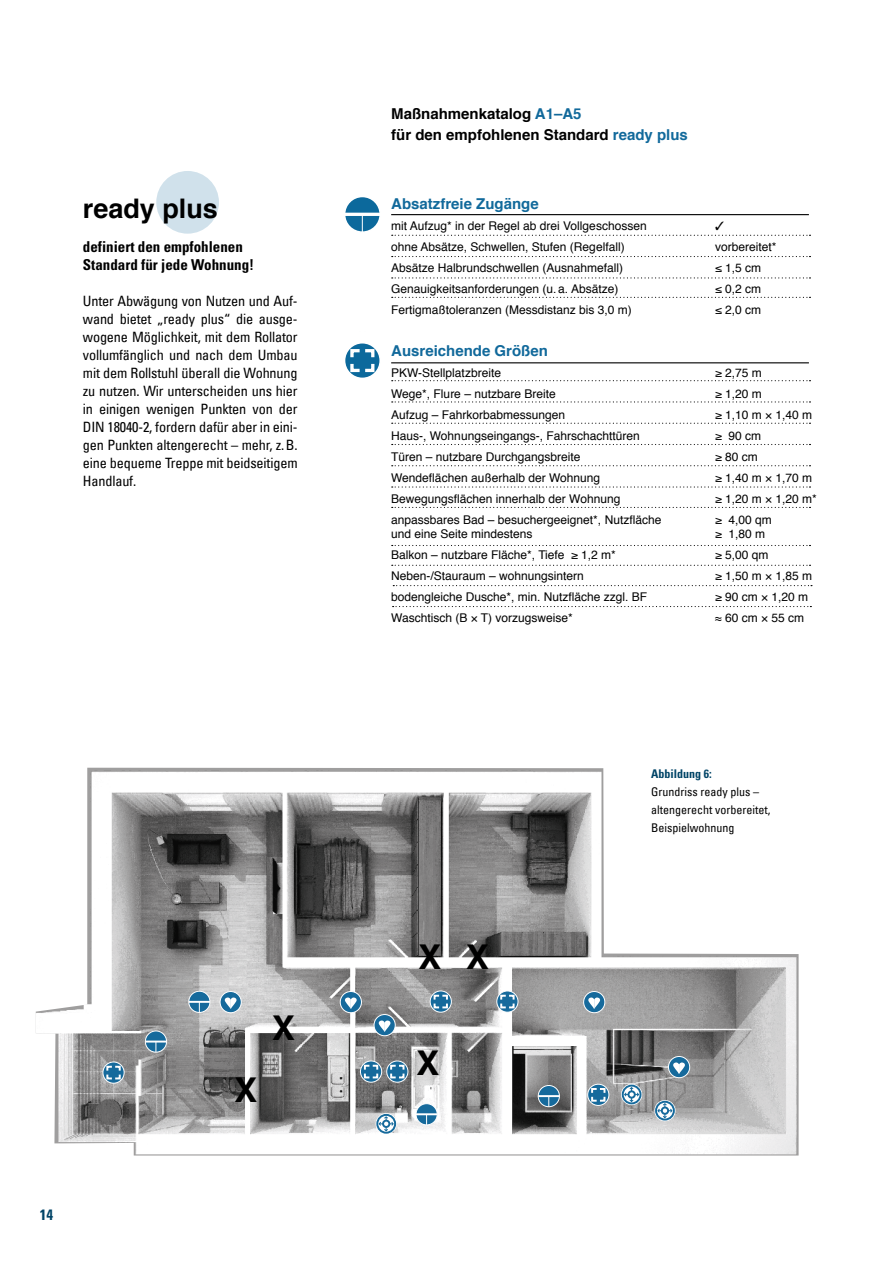
<style>
.page{position:relative;width:893px;height:1263px;background:#fff}
.page>*{position:absolute;margin:0;border:0;box-sizing:border-box;transform-origin:0 0}
.t1{font:700 34.2px "Helvetica";color:#000}
.t2{font:700 27px "Helvetica";color:#000}
.t3{font:700 15px/21px "Helvetica";color:#000}
.t4{font:700 condensed 15px/18px "Univers LT Pro";color:#000}
.t5{font:700 15px "Helvetica";color:#11699b}
.t6{font:700 condensed 15px "Univers LT Pro";color:#004467}
.t7{font:condensed 14.25px/18px "Univers LT";letter-spacing:-.01em;color:#000;text-align:justify}
.t8{font:12px "Helvetica";color:#000}
.t9{font:condensed 12px/18px "Univers LT";color:#000}
.t10{font:700 condensed 12px "Univers LT Pro";color:#004467}
.s1{color:#11699b}
</style>
<div class="page">
<img style="left:36px;top:768px;width:763px;height:387px">
<svg style="left:416px;top:1104px;width:21px;height:21px"></svg>
<div style="left:415px;top:1103px;width:23px;height:22px;border:1px solid #fff;border-radius:50%"></div>
<hr style="left:416px;top:1113px;width:21px;height:2px;background:#fff">
<svg style="left:538px;top:1085px;width:21px;height:22px"></svg>
<div style="left:538px;top:1085px;width:22px;height:22px;border:1px solid #fff;border-radius:50%"></div>
<hr style="left:538px;top:1095px;width:21px;height:2px;background:#fff">
<svg style="left:145px;top:1031px;width:22px;height:21px"></svg>
<div style="left:145px;top:1030px;width:22px;height:23px;border:1px solid #fff;border-radius:50%"></div>
<hr style="left:145px;top:1040px;width:22px;height:2px;background:#fff">
<svg style="left:189px;top:991px;width:21px;height:21px"></svg>
<div style="left:188px;top:991px;width:22px;height:22px;border:1px solid #fff;border-radius:50%"></div>
<hr style="left:189px;top:1001px;width:21px;height:2px;background:#fff">
<svg style="left:360px;top:1061px;width:22px;height:21px"></svg>
<div style="left:360px;top:1060px;width:22px;height:23px;border:1px solid #fff;border-radius:50%"></div>
<svg style="left:363px;top:1064px;width:16px;height:15px"></svg>
<svg style="left:387px;top:1061px;width:21px;height:21px"></svg>
<div style="left:386px;top:1060px;width:22px;height:23px;border:1px solid #fff;border-radius:50%"></div>
<svg style="left:389px;top:1064px;width:16px;height:15px"></svg>
<svg style="left:497px;top:991px;width:21px;height:21px"></svg>
<div style="left:496px;top:990px;width:22px;height:23px;border:1px solid #fff;border-radius:50%"></div>
<svg style="left:499px;top:994px;width:17px;height:15px"></svg>
<svg style="left:588px;top:1084px;width:21px;height:21px"></svg>
<div style="left:587px;top:1084px;width:22px;height:22px;border:1px solid #fff;border-radius:50%"></div>
<svg style="left:590px;top:1087px;width:16px;height:16px"></svg>
<svg style="left:430px;top:991px;width:21px;height:21px"></svg>
<div style="left:430px;top:990px;width:22px;height:23px;border:1px solid #fff;border-radius:50%"></div>
<svg style="left:433px;top:994px;width:16px;height:15px"></svg>
<svg style="left:103px;top:1062px;width:21px;height:21px"></svg>
<div style="left:102px;top:1061px;width:23px;height:23px;border:1px solid #fff;border-radius:50%"></div>
<svg style="left:105px;top:1065px;width:17px;height:15px"></svg>
<svg style="left:620px;top:1109px;width:23px;height:1px"></svg>
<svg style="left:621px;top:1084px;width:21px;height:21px"></svg>
<svg style="left:623px;top:1086px;width:17px;height:17px"></svg>
<div style="left:627px;top:1090px;width:9px;height:9px;border:2px solid #166a9c;border-radius:50%"></div>
<div style="left:622px;top:1084px;width:19px;height:20px;border:2px solid #166a9c;border-radius:50%"></div>
<svg style="left:654px;top:1126px;width:22px;height:1px"></svg>
<svg style="left:654px;top:1100px;width:22px;height:21px"></svg>
<svg style="left:657px;top:1102px;width:16px;height:17px"></svg>
<div style="left:661px;top:1106px;width:8px;height:9px;border:2px solid #166a9c;border-radius:50%"></div>
<div style="left:655px;top:1101px;width:20px;height:19px;border:2px solid #166a9c;border-radius:50%"></div>
<svg style="left:375px;top:1139px;width:22px;height:1px"></svg>
<svg style="left:376px;top:1113px;width:21px;height:21px"></svg>
<svg style="left:378px;top:1116px;width:16px;height:16px"></svg>
<div style="left:382px;top:1120px;width:8px;height:8px;border:2px solid #166a9c;border-radius:50%"></div>
<div style="left:376px;top:1114px;width:20px;height:20px;border:2px solid #166a9c;border-radius:50%"></div>
<svg style="left:668px;top:1056px;width:22px;height:22px"></svg>
<div style="left:668px;top:1056px;width:22px;height:22px;border:1px solid #fff;border-radius:50%"></div>
<svg style="left:673px;top:1062px;width:12px;height:12px"></svg>
<svg style="left:220px;top:991px;width:21px;height:22px"></svg>
<div style="left:220px;top:991px;width:22px;height:22px;border:1px solid #fff;border-radius:50%"></div>
<svg style="left:224px;top:997px;width:13px;height:12px"></svg>
<svg style="left:340px;top:991px;width:21px;height:22px"></svg>
<div style="left:340px;top:991px;width:22px;height:22px;border:1px solid #fff;border-radius:50%"></div>
<svg style="left:345px;top:997px;width:12px;height:12px"></svg>
<svg style="left:584px;top:991px;width:21px;height:22px"></svg>
<div style="left:583px;top:991px;width:22px;height:22px;border:1px solid #fff;border-radius:50%"></div>
<svg style="left:588px;top:997px;width:12px;height:12px"></svg>
<svg style="left:374px;top:1014px;width:21px;height:22px"></svg>
<div style="left:374px;top:1014px;width:22px;height:22px;border:1px solid #fff;border-radius:50%"></div>
<svg style="left:378px;top:1020px;width:13px;height:12px"></svg>
<svg style="left:392px;top:256px;width:418px;height:1px"></svg>
<hr style="left:391px;top:214px;width:418px;height:1px;background:#000">
<svg style="left:392px;top:277px;width:418px;height:1px"></svg>
<svg style="left:392px;top:297px;width:418px;height:1px"></svg>
<hr style="left:391px;top:362px;width:418px;height:1px;background:#000">
<svg style="left:392px;top:380px;width:418px;height:1px"></svg>
<svg style="left:392px;top:401px;width:418px;height:1px"></svg>
<svg style="left:392px;top:423px;width:418px;height:1px"></svg>
<svg style="left:392px;top:444px;width:418px;height:1px"></svg>
<svg style="left:392px;top:465px;width:418px;height:1px"></svg>
<svg style="left:392px;top:486px;width:418px;height:2px"></svg>
<svg style="left:392px;top:507px;width:418px;height:1px"></svg>
<svg style="left:392px;top:545px;width:418px;height:1px"></svg>
<svg style="left:344px;top:343px;width:36px;height:35px"></svg>
<div style="left:344px;top:342px;width:37px;height:37px;border:2px solid #fff;border-radius:50%"></div>
<svg style="left:349px;top:347px;width:27px;height:27px"></svg>
<div style="left:344px;top:196px;width:36px;height:36px;background:#0c699c;border-radius:50%"></div>
<div style="left:344px;top:196px;width:37px;height:37px;border:2px solid #fff;border-radius:50%"></div>
<hr style="left:344px;top:213px;width:36px;height:3px;background:#fff">
<svg style="left:362px;top:216px;width:1px;height:16px"></svg>
<div style="left:156px;top:171px;width:63px;height:63px;background:#d0e1eb;border-radius:50%"></div>
<svg style="left:393px;top:585px;width:419px;height:1px"></svg>
<svg style="left:393px;top:606px;width:418px;height:1px"></svg>
<svg style="left:392px;top:565px;width:418px;height:1px"></svg>
<svg style="left:392px;top:234px;width:418px;height:2px"></svg>
<h2 class="t2" style="left:83px;top:186px;width:137px">ready plus</h2>
<p class="t4" style="left:83px;top:238px;width:173px">definiert den empfohlenen<br>Standard für jede Wohnung!</p>
<p class="t7" style="left:83px;top:292px;width:216px">Unter Abwägung von Nutzen und Auf&shy;wand bietet „ready plus“ die ausge&shy;wogene Möglichkeit, mit dem Rollator vollumfänglich und nach dem Umbau mit dem Rollstuhl überall die Wohnung zu nutzen. Wir unterscheiden uns hier in einigen wenigen Punkten von der DIN 18040-2, fordern dafür aber in eini&shy;gen Punkten altengerecht – mehr, z. B. eine bequeme Treppe mit beidseitigem Handlauf.</p>
<p class="t6" style="left:40px;top:1205px;width:15px">14</p>
<h1 class="t1" style="left:234px;top:1062px;width:24px">X</h1>
<h1 class="t1" style="left:272px;top:1000px;width:24px">X</h1>
<p class="t3" style="left:391px;top:104px;width:298px">Maßnahmenkatalog <span class="s1">A1–A5<br></span>für den empfohlenen Standard <span class="s1">ready plus</span></p>
<p class="t5" style="left:391px;top:191px;width:149px">Absatzfreie Zugänge</p>
<p class="t8" style="left:391px;top:216px;width:257px">mit Aufzug* in der Regel ab drei Vollgeschossen</p>
<p class="t8" style="left:391px;top:237px;width:235px">ohne Absätze, Schwellen, Stufen (Regelfall)</p>
<p class="t8" style="left:715px;top:237px;width:63px">vorbereitet*</p>
<p class="t8" style="left:391px;top:258px;width:234px">Absätze Halbrundschwellen (Ausnahmefall)</p>
<p class="t8" style="left:715px;top:258px;width:47px">≤ 1,5 cm</p>
<p class="t8" style="left:391px;top:279px;width:229px">Genauigkeitsanforderungen (u. a. Absätze)</p>
<p class="t8" style="left:715px;top:279px;width:47px">≤ 0,2 cm</p>
<p class="t8" style="left:391px;top:300px;width:242px">Fertigmaßtoleranzen (Messdistanz bis 3,0 m)</p>
<p class="t8" style="left:715px;top:300px;width:47px">≤ 2,0 cm</p>
<p class="t5" style="left:391px;top:338px;width:158px">Ausreichende Größen</p>
<p class="t8" style="left:391px;top:363px;width:111px">PKW-Stellplatzbreite</p>
<p class="t8" style="left:715px;top:363px;width:48px">≥ 2,75 m</p>
<p class="t8" style="left:391px;top:384px;width:166px">Wege*, Flure – nutzbare Breite</p>
<p class="t8" style="left:715px;top:384px;width:48px">≥ 1,20 m</p>
<p class="t8" style="left:391px;top:405px;width:176px">Aufzug – Fahrkorbabmessungen</p>
<p class="t8" style="left:715px;top:405px;width:98px">≥ 1,10 m × 1,40 m</p>
<p class="t8" style="left:391px;top:426px;width:250px">Haus-, Wohnungseingangs-, Fahrschachttüren</p>
<p class="t8" style="left:715px;top:426px;width:47px">≥ 90 cm</p>
<p class="t8" style="left:391px;top:447px;width:191px">Türen – nutzbare Durchgangsbreite</p>
<p class="t8" style="left:715px;top:447px;width:44px">≥ 80 cm</p>
<p class="t8" style="left:391px;top:468px;width:211px">Wendeflächen außerhalb der Wohnung</p>
<p class="t8" style="left:715px;top:468px;width:98px">≥ 1,40 m × 1,70 m</p>
<p class="t8" style="left:391px;top:489px;width:231px">Bewegungsflächen innerhalb der Wohnung</p>
<p class="t8" style="left:715px;top:489px;width:103px">≥ 1,20 m × 1,20 m*</p>
<p class="t8" style="left:391px;top:510px;width:272px">anpassbares Bad – besuchergeeignet*, Nutzfläche</p>
<p class="t8" style="left:715px;top:510px;width:58px">≥ 4,00 qm</p>
<p class="t8" style="left:391px;top:524px;width:143px">und eine Seite mindestens</p>
<p class="t8" style="left:715px;top:524px;width:51px">≥ 1,80 m</p>
<p class="t8" style="left:391px;top:545px;width:226px">Balkon – nutzbare Fläche*, Tiefe ≥ 1,2 m*</p>
<p class="t8" style="left:715px;top:545px;width:55px">≥ 5,00 qm</p>
<p class="t8" style="left:391px;top:566px;width:194px">Neben-/Stauraum – wohnungsintern</p>
<p class="t8" style="left:715px;top:566px;width:98px">≥ 1,50 m × 1,85 m</p>
<p class="t8" style="left:391px;top:587px;width:258px">bodengleiche Dusche*, min. Nutzfläche zzgl. BF</p>
<p class="t8" style="left:715px;top:587px;width:94px">≥ 90 cm × 1,20 m</p>
<p class="t8" style="left:391px;top:608px;width:183px">Waschtisch (B × T) vorzugsweise*</p>
<p class="t8" style="left:715px;top:608px;width:90px">≈ 60 cm × 55 cm</p>
<h1 class="t1" style="left:419px;top:929px;width:72px">X X</h1>
<h1 class="t1" style="left:416px;top:1035px;width:24px">X</h1>
<p class="t10" style="left:651px;top:766px;width:62px">Abbildung 6:</p>
<p class="t9" style="left:651px;top:783px;width:121px">Grundriss ready plus – altengerecht vorbereitet,<br>Beispielwohnung</p>
</div>
